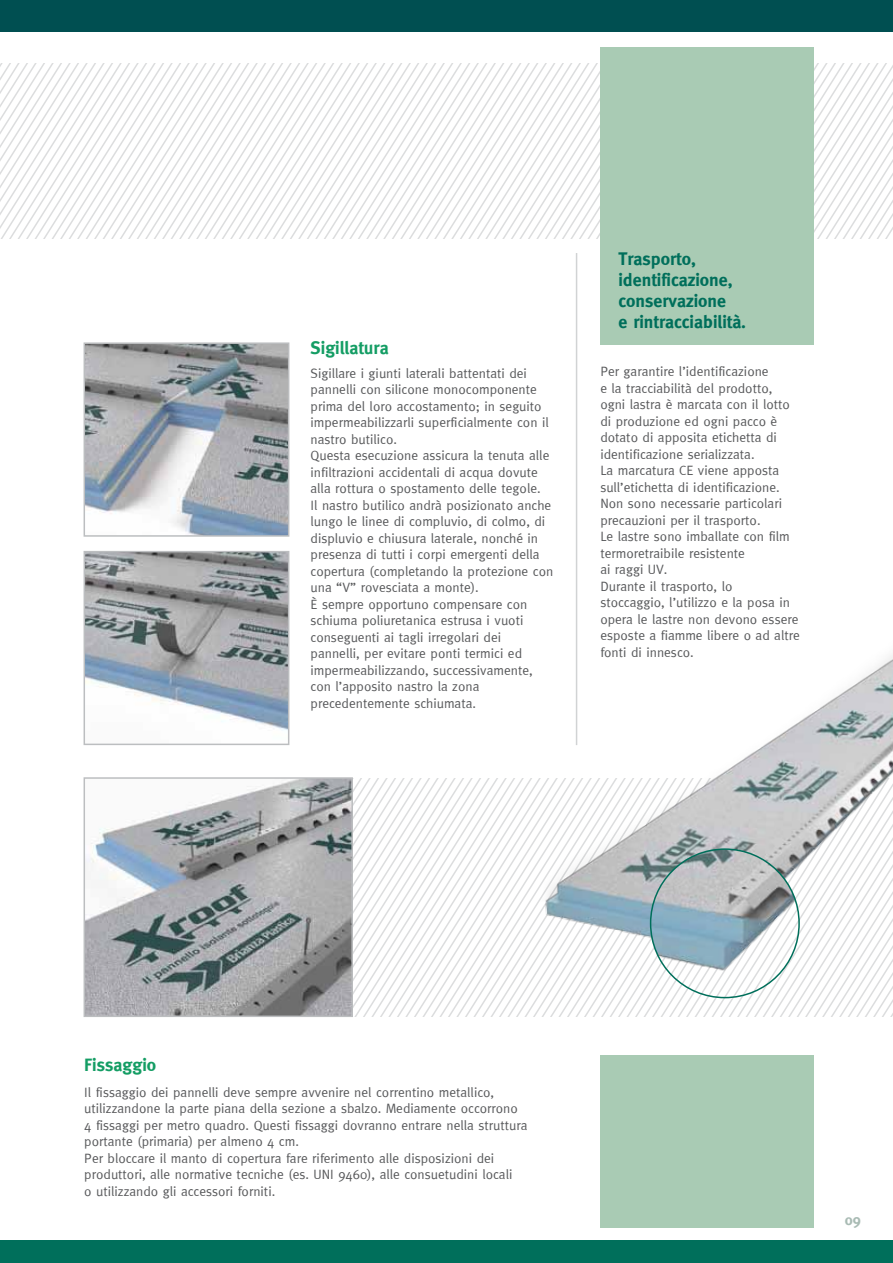
<style>
.page{position:relative;width:893px;height:1263px;background:#fff}
.page>*{position:absolute;margin:0;border:0;box-sizing:border-box;transform-origin:0 0}
.t1{font:700 18px/21px "Meta";color:#006f5b}
.t2{font:700 18px "Meta";color:#149d64}
.t3{font:700 15px "Meta";color:#a9bbb4}
.t4{font:13.5px/16.5px "Meta Normal";color:#58595b}
</style>
<div class="page">
<svg style="left:353px;top:778px;width:7px;height:238px"></svg>
<svg style="left:360px;top:778px;width:8px;height:238px"></svg>
<svg style="left:368px;top:778px;width:9px;height:238px"></svg>
<svg style="left:377px;top:778px;width:8px;height:238px"></svg>
<svg style="left:385px;top:778px;width:9px;height:238px"></svg>
<svg style="left:394px;top:778px;width:8px;height:238px"></svg>
<svg style="left:402px;top:778px;width:9px;height:238px"></svg>
<svg style="left:411px;top:778px;width:8px;height:238px"></svg>
<svg style="left:419px;top:778px;width:9px;height:238px"></svg>
<svg style="left:428px;top:778px;width:8px;height:238px"></svg>
<svg style="left:436px;top:778px;width:9px;height:238px"></svg>
<svg style="left:445px;top:778px;width:8px;height:238px"></svg>
<svg style="left:453px;top:778px;width:9px;height:238px"></svg>
<img style="left:87px;top:780px;width:263px;height:234px">
<div style="left:84px;top:777px;width:269px;height:240px;border:2px solid #bcbec0"></div>
<img style="left:87px;top:554px;width:199px;height:177px">
<div style="left:84px;top:551px;width:205px;height:194px;border:2px solid #bcbec0"></div>
<img style="left:87px;top:345px;width:199px;height:189px">
<div style="left:84px;top:342px;width:205px;height:195px;border:2px solid #bcbec0"></div>
<svg style="left:0;top:64px;width:8px;height:174px"></svg>
<svg style="left:8px;top:64px;width:9px;height:174px"></svg>
<svg style="left:17px;top:64px;width:8px;height:174px"></svg>
<svg style="left:25px;top:64px;width:9px;height:174px"></svg>
<svg style="left:34px;top:64px;width:8px;height:174px"></svg>
<svg style="left:42px;top:64px;width:9px;height:174px"></svg>
<svg style="left:51px;top:64px;width:8px;height:174px"></svg>
<svg style="left:59px;top:64px;width:9px;height:174px"></svg>
<svg style="left:68px;top:64px;width:8px;height:174px"></svg>
<svg style="left:76px;top:64px;width:9px;height:174px"></svg>
<svg style="left:85px;top:64px;width:8px;height:174px"></svg>
<svg style="left:93px;top:64px;width:9px;height:174px"></svg>
<svg style="left:102px;top:64px;width:8px;height:174px"></svg>
<svg style="left:110px;top:64px;width:9px;height:174px"></svg>
<svg style="left:119px;top:64px;width:8px;height:174px"></svg>
<svg style="left:127px;top:64px;width:9px;height:174px"></svg>
<svg style="left:136px;top:64px;width:8px;height:174px"></svg>
<svg style="left:144px;top:64px;width:9px;height:174px"></svg>
<svg style="left:153px;top:64px;width:8px;height:174px"></svg>
<svg style="left:161px;top:64px;width:9px;height:174px"></svg>
<svg style="left:170px;top:64px;width:8px;height:174px"></svg>
<svg style="left:178px;top:64px;width:9px;height:174px"></svg>
<svg style="left:187px;top:64px;width:8px;height:174px"></svg>
<svg style="left:195px;top:64px;width:9px;height:174px"></svg>
<svg style="left:204px;top:64px;width:8px;height:174px"></svg>
<svg style="left:212px;top:64px;width:9px;height:174px"></svg>
<svg style="left:221px;top:64px;width:8px;height:174px"></svg>
<svg style="left:229px;top:64px;width:9px;height:174px"></svg>
<svg style="left:238px;top:64px;width:8px;height:174px"></svg>
<svg style="left:246px;top:64px;width:9px;height:174px"></svg>
<svg style="left:255px;top:64px;width:8px;height:174px"></svg>
<svg style="left:263px;top:64px;width:9px;height:174px"></svg>
<svg style="left:272px;top:64px;width:8px;height:174px"></svg>
<svg style="left:280px;top:64px;width:9px;height:174px"></svg>
<svg style="left:289px;top:64px;width:8px;height:174px"></svg>
<svg style="left:297px;top:64px;width:9px;height:174px"></svg>
<svg style="left:306px;top:64px;width:8px;height:174px"></svg>
<svg style="left:314px;top:64px;width:9px;height:174px"></svg>
<svg style="left:323px;top:64px;width:8px;height:174px"></svg>
<svg style="left:331px;top:64px;width:9px;height:174px"></svg>
<svg style="left:340px;top:64px;width:8px;height:174px"></svg>
<svg style="left:348px;top:64px;width:9px;height:174px"></svg>
<svg style="left:357px;top:64px;width:8px;height:174px"></svg>
<svg style="left:365px;top:64px;width:9px;height:174px"></svg>
<svg style="left:374px;top:64px;width:8px;height:174px"></svg>
<svg style="left:382px;top:64px;width:9px;height:174px"></svg>
<svg style="left:391px;top:64px;width:8px;height:174px"></svg>
<svg style="left:399px;top:64px;width:9px;height:174px"></svg>
<svg style="left:408px;top:64px;width:8px;height:174px"></svg>
<svg style="left:416px;top:64px;width:9px;height:174px"></svg>
<svg style="left:425px;top:64px;width:8px;height:174px"></svg>
<svg style="left:433px;top:64px;width:9px;height:174px"></svg>
<svg style="left:442px;top:64px;width:8px;height:174px"></svg>
<svg style="left:450px;top:64px;width:9px;height:174px"></svg>
<svg style="left:459px;top:64px;width:8px;height:174px"></svg>
<svg style="left:467px;top:64px;width:9px;height:174px"></svg>
<svg style="left:476px;top:64px;width:9px;height:174px"></svg>
<svg style="left:485px;top:64px;width:8px;height:174px"></svg>
<svg style="left:493px;top:64px;width:9px;height:174px"></svg>
<svg style="left:502px;top:64px;width:8px;height:174px"></svg>
<svg style="left:510px;top:64px;width:9px;height:174px"></svg>
<svg style="left:519px;top:64px;width:8px;height:174px"></svg>
<svg style="left:527px;top:64px;width:9px;height:174px"></svg>
<svg style="left:536px;top:64px;width:8px;height:174px"></svg>
<svg style="left:544px;top:64px;width:9px;height:174px"></svg>
<svg style="left:553px;top:64px;width:8px;height:174px"></svg>
<svg style="left:561px;top:64px;width:9px;height:174px"></svg>
<svg style="left:570px;top:64px;width:8px;height:174px"></svg>
<svg style="left:578px;top:64px;width:9px;height:174px"></svg>
<svg style="left:587px;top:64px;width:8px;height:174px"></svg>
<svg style="left:814px;top:64px;width:79px;height:174px"></svg>
<img style="left:465px;top:593px;width:428px;height:424px">
<div style="left:0;top:0;width:893px;height:31px;background:#004f51"></div>
<div style="left:0;top:1241px;width:893px;height:22px;background:#006f5b"></div>
<div style="left:600px;top:47px;width:214px;height:297px;background:#a9cbb4"></div>
<div style="left:600px;top:1056px;width:214px;height:172px;background:#a9cbb4"></div>
<hr style="left:576px;top:253px;width:1px;height:492px;background:#d1d3d4">
<img style="left:651px;top:849px;width:148px;height:148px;border-radius:74px">
<h1 class="t2" style="left:311px;top:337px;width:80px">Sigillatura</h1>
<p class="t4" style="left:311px;top:365px;width:244px">Sigillare i giunti laterali battentati dei pannelli con silicone monocomponente prima del loro accostamento; in seguito impermeabilizzarli superficialmente con il nastro butilico.<br>Questa esecuzione assicura la tenuta alle infiltrazioni accidentali di acqua dovute alla rottura o spostamento delle tegole.<br>Il nastro butilico andrà posizionato anche lungo le linee di compluvio, di colmo, di displuvio e chiusura laterale, nonché in presenza di tutti i corpi emergenti della copertura (completando la protezione con una “V” rovesciata a monte).<br>È sempre opportuno compensare con schiuma poliuretanica estrusa i vuoti conseguenti ai tagli irregolari dei pannelli, per evitare ponti termici ed impermeabilizzando, successivamente, con l’apposito nastro la zona precedentemente schiumata.</p>
<h1 class="t1" style="left:618px;top:249px;width:129px">Trasporto, identificazione, conservazione<br>e rintracciabilità.</h1>
<p class="t4" style="left:600px;top:363px;width:201px">Per garantire l’identificazione<br>e la tracciabilità del prodotto, ogni lastra è marcata con il lotto di produzione ed ogni pacco è dotato di apposita etichetta di identificazione serializzata.<br>La marcatura CE viene apposta sull’etichetta di identificazione.<br>Non sono necessarie particolari precauzioni per il trasporto.<br>Le lastre sono imballate con film termoretraibile resistente<br>ai raggi UV.<br>Durante il trasporto, lo stoccaggio, l’utilizzo e la posa in opera le lastre non devono essere esposte a fiamme libere o ad altre fonti di innesco.</p>
<h1 class="t2" style="left:84px;top:1055px;width:73px">Fissaggio</h1>
<p class="t4" style="left:84px;top:1084px;width:445px">Il fissaggio dei pannelli deve sempre avvenire nel correntino metallico, utilizzandone la parte piana della sezione a sbalzo. Mediamente occorrono 4 fissaggi per metro quadro. Questi fissaggi dovranno entrare nella struttura portante (primaria) per almeno 4 cm.<br>Per bloccare il manto di copertura fare riferimento alle disposizioni dei produttori, alle normative tecniche (es. UNI 9460), alle consuetudini locali<br>o utilizzando gli accessori forniti.</p>
<p class="t3" style="left:845px;top:1211px;width:18px">09</p>
</div>
